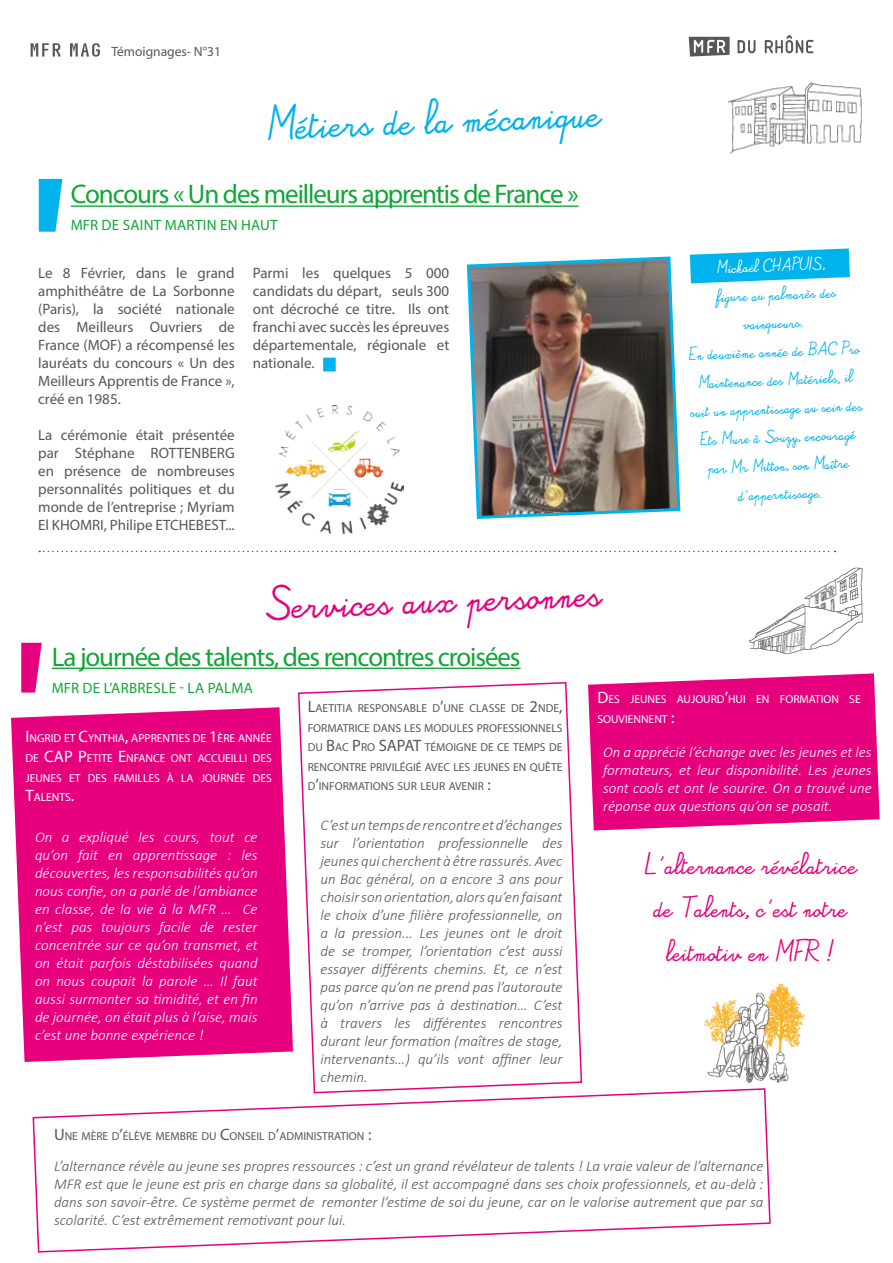
<style>
.page{position:relative;width:893px;height:1263px;background:#fff}
.page>*{position:absolute;margin:0;border:0;box-sizing:border-box;transform-origin:0 0}
.t1{font:27px "Myriad Pro";letter-spacing:-.04em;color:#13a538}
.t2{font:24px "Alamain";color:#00b3ec}
.t3{font:24px "Alamain";color:#e6007e}
.t4{font:16.5px "Myriad Pro";color:#575756}
.t5{font:italic 300 15px/18px "Calibri";color:#575756;text-align:justify}
.t6{font:italic 300 15px/18px "Calibri";color:#fff;text-align:justify}
.t7{font:15px/18px "Myriad Pro";color:#575756;text-align:justify}
.t8{font:15px "Alamain";color:#e6007e}
.t9{font:15px "Myriad Pro";letter-spacing:.02em;color:#13a538}
.t10{font:13.5px "Myriad Pro";color:#575756}
.t11{font:11.55px/19.5px "Myriad Pro";color:#575756}
.t12{font:11.55px/19.8px "Myriad Pro";color:#fff;text-align:justify}
.t13{font:9px "Alamain";color:#00b3ec}
.t14{font:9px "Alamain";color:#fff}
.s1{font-size:16.5px}
.s2{font-size:11.55px}
</style>
<div class="page">
<svg style="left:32px;top:1088px;width:739px;height:165px"></svg>
<svg style="left:297px;top:682px;width:286px;height:412px"></svg>
<svg style="left:11px;top:707px;width:282px;height:355px;background:#e71387"></svg>
<svg style="left:588px;top:673px;width:292px;height:157px;background:#e81689"></svg>
<svg style="left:689px;top:37px;width:41px;height:20px"></svg>
<svg style="left:737px;top:40px;width:18px;height:13px"></svg>
<svg style="left:765px;top:35px;width:48px;height:18px"></svg>
<svg style="left:31px;top:43px;width:69px;height:14px"></svg>
<hr style="left:71px;top:205px;width:508px;height:2px;background:#13a538">
<svg style="left:38px;top:178px;width:25px;height:54px"></svg>
<div style="left:323px;top:358px;width:13px;height:13px;background:#00b3ec;border:3px solid #00b3ec"></div>
<img style="left:466px;top:256px;width:215px;height:263px">
<svg style="left:39px;top:551px;width:796px;height:1px"></svg>
<hr style="left:52px;top:668px;width:469px;height:1px;background:#13a538">
<svg style="left:21px;top:643px;width:21px;height:49px"></svg>
<svg style="left:689px;top:248px;width:161px;height:36px"></svg>
<img style="left:728px;top:83px;width:134px;height:71px">
<img style="left:275px;top:405px;width:128px;height:129px">
<img style="left:750px;top:567px;width:112px;height:86px">
<img style="left:704px;top:983px;width:100px;height:100px">
<p class="t10" style="left:111px;top:43px;width:111px">Témoignages- N°31</p>
<h2 class="t2" style="left:266px;top:117px;width:336px;rotate:-2deg">Métiers de la mécanique</h2>
<h1 class="t1" style="left:71px;top:178px;width:509px">Concours « Un des meilleurs apprentis de France »</h1>
<p class="t9" style="left:71px;top:216px;width:208px">MFR DE SAINT MARTIN EN HAUT</p>
<p class="t7" style="left:38px;top:264px;width:198px">Le 8 Février, dans le grand amphithéâtre de La Sorbonne (Paris), la société nationale des Meilleurs Ouvriers de France (MOF) a récompensé les lauréats du concours « Un des Meilleurs Apprentis de France », créé en 1985.</p>
<p class="t7" style="left:38px;top:426px;width:198px">La cérémonie était présentée par Stéphane ROTTENBERG en présence de nombreuses personnalités politiques et du monde de l’entreprise ; Myriam El KHOMRI, Philipe ETCHEBEST...</p>
<p class="t7" style="left:253px;top:264px;width:198px">Parmi les quelques 5 000 candidats du départ, seuls 300 ont décroché ce titre. Ils ont franchi avec succès les épreuves départementale, régionale et nationale.</p>
<h2 class="t3" style="left:264px;top:596px;width:339px;rotate:-2deg">Services aux personnes</h2>
<p class="t14" style="left:717px;top:265px;width:110px;rotate:-2deg">Mickaël CHAPUIS,</p>
<p class="t13" style="left:716px;top:293px;width:121px;rotate:-2deg">figure au palmarès des</p>
<p class="t13" style="left:743px;top:321px;width:61px;rotate:-2deg">vainqueurs.</p>
<p class="t13" style="left:688px;top:351px;width:173px;rotate:-2deg">En deuxième année de BAC Pro</p>
<p class="t13" style="left:698px;top:379px;width:156px;rotate:-2deg">Maintenance des Matériels, il</p>
<p class="t13" style="left:690px;top:408px;width:174px;rotate:-2deg">suit un apprentissage au sein des</p>
<p class="t13" style="left:700px;top:436px;width:157px;rotate:-2deg">Ets Mure à Souzy, encouragé</p>
<p class="t13" style="left:708px;top:465px;width:143px;rotate:-2deg">par Mr Mitton, son Maître</p>
<p class="t13" style="left:738px;top:492px;width:85px;rotate:-2deg">d’apperntissage.</p>
<h1 class="t1" style="left:52px;top:640px;width:470px">La journée des talents, des rencontres croisées</h1>
<p class="t9" style="left:52px;top:678px;width:203px">MFR DE L’ARBRESLE - LA PALMA</p>
<p class="t12" style="left:26px;top:728px;width:248px"><span class="s1">I</span>NGRID ET <span class="s1">C</span>YNTHIA<span class="s1">,</span> APPRENTIES DE <span class="s1">1</span>ÈRE ANNÉE DE <span class="s1">CAP P</span>ETITE <span class="s1">E</span>NFANCE ONT ACCUEILLI DES JEUNES ET DES FAMILLES À LA JOURNÉE DES <span class="s1">T</span>ALENTS<span class="s1">.</span></p>
<p class="t6" style="left:35px;top:828px;width:224px">On a expliqué les cours, tout ce qu’on fait en apprentissage : les découvertes, les responsabilités qu’on nous confie, on a parlé de l’ambiance en classe, de la vie à la MFR … Ce n’est pas toujours facile de rester concentrée sur ce qu’on transmet, et on était parfois déstabilisées quand on nous coupait la parole … Il faut aussi surmonter sa timidité, et en fin de journée, on était plus à l’aise, mais c’est une bonne expérience !</p>
<p class="t11" style="left:308px;top:698px;width:256px"><span class="s1">L</span>AETITIA RESPONSABLE D<span class="s1">’</span>UNE CLASSE DE <span class="s1">2</span>NDE<span class="s1">,<br></span>FORMATRICE DANS LES MODULES PROFESSIONNELS</p>
<p class="t4" style="left:308px;top:735px;width:81px"><span class="s2">DU</span> B<span class="s2">AC</span> P<span class="s2">RO</span> SAPAT</p>
<p class="t11" style="left:308px;top:737px;width:256px;text-align:justify;text-indent:117px">TÉMOIGNE DE CE TEMPS DE RENCONTRE PRIVILÉGIÉ AVEC LES JEUNES EN QUÊTE D<span class="s1">’</span>INFORMATIONS SUR LEUR AVENIR <span class="s1">:</span></p>
<p class="t5" style="left:320px;top:816px;width:244px">C’est un temps de rencontre et d’échanges sur l’orientation professionnelle des jeunes qui cherchent à être rassurés. Avec un Bac général, on a encore 3 ans pour choisir son orientation, alors qu’en faisant le choix d’une filière professionnelle, on a la pression... Les jeunes ont le droit de se tromper, l’orientation c’est aussi essayer différents chemins. Et, ce n’est pas parce qu’on ne prend pas l’autoroute qu’on n’arrive pas à destination… C’est à travers les différentes rencontres durant leur formation (maîtres de stage, intervenants…) qu’ils vont affiner leur chemin.</p>
<p class="t12" style="left:597px;top:689px;width:265px"><span class="s1">D</span>ES JEUNES AUJOURD<span class="s1">’</span>HUI EN FORMATION SE<br>SOUVIENNENT <span class="s1">:</span></p>
<p class="t6" style="left:603px;top:742px;width:270px">On a apprécié l’échange avec les jeunes et les formateurs, et leur disponibilité. Les jeunes sont cools et ont le sourire. On a trouvé une réponse aux questions qu’on se posait.</p>
<p class="t8" style="left:644px;top:860px;width:214px">L’alternance révélatrice</p>
<p class="t8" style="left:654px;top:903px;width:195px">de Talents, c’est notre</p>
<p class="t8" style="left:666px;top:947px;width:170px">leitmotiv en MFR !</p>
<p class="t11" style="left:54px;top:1126px;width:319px"><span class="s1">U</span> NE MÈRE D<span class="s1">’</span>ÉLÈVE MEMBRE DU <span class="s1">C</span>ONSEIL D<span class="s1">’</span>ADMINISTRATION <span class="s1">:</span></p>
<p class="t5" style="left:54px;top:1157px;width:711px">L’alternance révèle au jeune ses propres ressources : c’est un grand révélateur de talents ! La vraie valeur de l’alternance MFR est que le jeune est pris en charge dans sa globalité, il est accompagné dans ses choix professionnels, et au-delà : dans son savoir-être. Ce système permet de remonter l’estime de soi du jeune, car on le valorise autrement que par sa scolarité. C’est extrêmement remotivant pour lui.</p>
</div>
